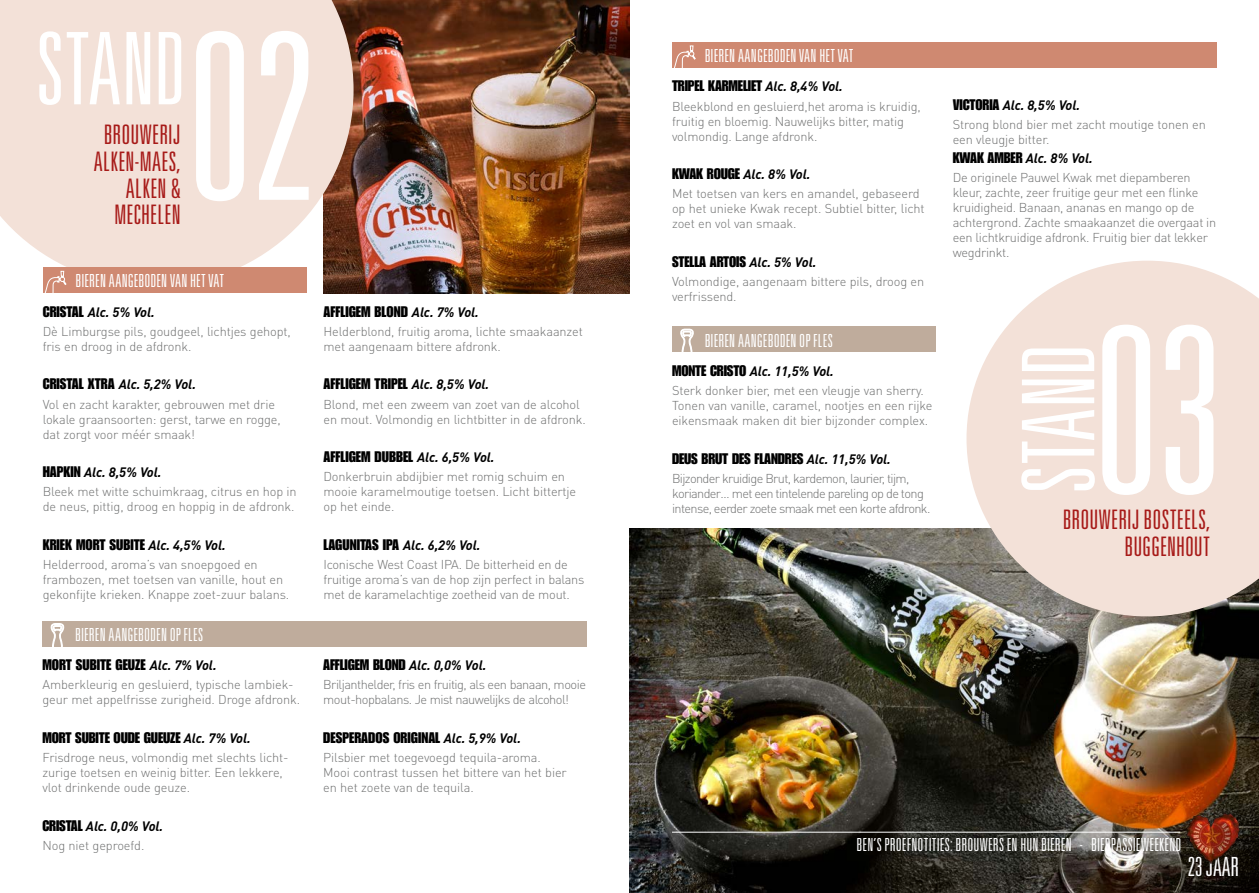
<style>
.page{position:relative;width:1259px;height:893px;background:#fff}
.page>*{position:absolute;margin:0;border:0;box-sizing:border-box;transform-origin:0 0}
.t1{font:300 ultra-condensed 232.05px "Univers LT Std";color:#fff}
.t2{font:300 ultra-condensed 100.2px "Univers LT Std";letter-spacing:-.005em;color:#fff}
.t3{font:300 ultra-condensed 26.85px/26.8px "Univers LT Std";letter-spacing:.005em;color:#a71a18;text-align:right}
.t4{font:300 ultra-condensed 26.4px "Univers LT Std";color:#fff}
.t5{font:300 ultra-condensed 18px "Univers LT Std";letter-spacing:.01em;color:#fff}
.t6{font:15px "Impact LT Std";color:#000}
.t7{font:italic 700 13.5px "DIN Pro";letter-spacing:-.01em;color:#000}
.t8{font:300 12.75px/15px "DIN Pro";letter-spacing:-.01em;color:#6f7070}
.t9{font:300 12.75px/15px "DIN Pro";letter-spacing:-.05em;color:#6f7070}
.t10{font:300 12.75px/15px "DIN Pro";letter-spacing:-.04em;color:#6f7070}
.s1{font-family:"Impact LT Std";font-weight:400;font-style:normal;font-size:15px}
.s2{font-family:"DIN Pro";font-weight:700;font-style:italic;font-size:13.5px}
</style>
<div class="page">
<img style="left:629px;top:529px;width:630px;height:364px">
<img style="left:323px;top:0;width:306px;height:293px">
<svg style="left:966px;top:261px;width:293px;height:355px;background:#ebdcd3"></svg>
<svg style="left:0;top:0;width:353px;height:286px;background:#eddad1"></svg>
<div style="left:43px;top:267px;width:263px;height:26px;background:#cf8971"></div>
<svg style="left:44px;top:270px;width:23px;height:23px"></svg>
<div style="left:42px;top:621px;width:545px;height:26px;background:#bfac9c"></div>
<svg style="left:51px;top:623px;width:13px;height:24px"></svg>
<div style="left:672px;top:42px;width:544px;height:26px;background:#cf8971"></div>
<svg style="left:674px;top:45px;width:22px;height:23px"></svg>
<div style="left:672px;top:327px;width:263px;height:25px;background:#bfac9c"></div>
<svg style="left:680px;top:329px;width:14px;height:23px"></svg>
<img style="left:1179px;top:809px;width:68px;height:68px">
<hr style="left:672px;top:832px;width:508px;height:1px;background:#fff">
<h2 class="t2" style="left:36px;top:17px;width:152px">STAND</h2>
<h1 class="t1" style="left:188px;top:-3px;width:129px">02</h1>
<h3 class="t3" style="left:94px;top:121px;width:88px">BROUWERIJ<br>ALKEN-MAES,<br>ALKEN &amp;<br>MECHELEN</h3>
<h3 class="t5" style="left:75px;top:272px;width:150px">BIEREN AANGEBODEN VAN HET VAT</h3>
<p class="t7" style="left:43px;top:303px;width:114px"><span class="s1">CRISTAL</span> Alc. 5% Vol.</p>
<p class="t8" style="left:43px;top:323px;width:250px">Dè Limburgse pils, goudgeel, lichtjes gehopt, fris en droog in de afdronk.</p>
<p class="t7" style="left:43px;top:375px;width:155px"><span class="s1">CRISTAL XTRA</span> Alc. 5,2% Vol.</p>
<p class="t8" style="left:43px;top:396px;width:239px">Vol en zacht karakter, gebrouwen met drie lokale graansoorten: gerst, tarwe en rogge, dat zorgt voor méér smaak!</p>
<p class="t7" style="left:43px;top:463px;width:120px"><span class="s1">HAPKIN</span> Alc. 8,5% Vol.</p>
<p class="t8" style="left:43px;top:484px;width:255px">Bleek met witte schuimkraag, citrus en hop in de neus, pittig, droog en hoppig in de afdronk.</p>
<p class="t6" style="left:43px;top:536px;width:185px">KRIEK MORT SUBITE <span class="s2">Alc. 4,5% Vol.</span></p>
<p class="t8" style="left:43px;top:557px;width:248px">Helderrood, aroma’s van snoepgoed en frambozen, met toetsen van vanille, hout en gekonfijte krieken. Knappe zoet-zuur balans.</p>
<h3 class="t5" style="left:75px;top:625px;width:129px">BIEREN AANGEBODEN OP FLES</h3>
<p class="t6" style="left:43px;top:656px;width:176px">MORT SUBITE GEUZE <span class="s2">Alc. 7% Vol.</span></p>
<p class="t8" style="left:43px;top:677px;width:259px">Amberkleurig en gesluierd, typische lambiek&shy;geur met appelfrisse zurigheid. Droge afdronk.</p>
<p class="t6" style="left:43px;top:729px;width:210px">MORT SUBITE OUDE GUEUZE <span class="s2">Alc. 7% Vol.</span></p>
<p class="t8" style="left:43px;top:749px;width:248px">Frisdroge neus, volmondig met slechts licht&shy;zurige toetsen en weinig bitter. Een lekkere, vlot drinkende oude geuze.</p>
<p class="t7" style="left:43px;top:817px;width:122px"><span class="s1">CRISTAL</span> Alc. 0,0% Vol.</p>
<p class="t8" style="left:43px;top:837px;width:103px">Nog niet geproefd.</p>
<p class="t6" style="left:323px;top:303px;width:157px">AFFLIGEM BLOND <span class="s2">Alc. 7% Vol.</span></p>
<p class="t8" style="left:323px;top:323px;width:261px">Helderblond, fruitig aroma, lichte smaakaanzet met aangenaam bittere afdronk.</p>
<p class="t6" style="left:323px;top:375px;width:167px">AFFLIGEM TRIPEL <span class="s2">Alc. 8,5% Vol.</span></p>
<p class="t8" style="left:323px;top:396px;width:264px">Blond, met een zweem van zoet van de alcohol en mout. Volmondig en lichtbitter in de afdronk.</p>
<p class="t6" style="left:323px;top:448px;width:173px">AFFLIGEM DUBBEL <span class="s2">Alc. 6,5% Vol.</span></p>
<p class="t8" style="left:323px;top:469px;width:254px">Donkerbruin abdijbier met romig schuim en mooie karamelmoutige toetsen. Licht bittertje op het einde.</p>
<p class="t6" style="left:323px;top:536px;width:159px">LAGUNITAS IPA <span class="s2">Alc. 6,2% Vol.</span></p>
<p class="t8" style="left:323px;top:557px;width:262px">Iconische West Coast IPA. De bitterheid en de fruitige aroma’s van de hop zijn perfect in balans met de karamelachtige zoetheid van de mout.</p>
<p class="t6" style="left:323px;top:656px;width:165px">AFFLIGEM BLOND <span class="s2">Alc. 0,0% Vol.</span></p>
<p class="t10" style="left:323px;top:677px;width:264px">Briljanthelder, fris en fruitig, als een banaan, mooie mout-hopbalans. Je mist nauwelijks de alcohol!</p>
<p class="t6" style="left:323px;top:729px;width:199px">DESPERADOS ORIGINAL <span class="s2">Alc. 5,9% Vol.</span></p>
<p class="t8" style="left:323px;top:749px;width:245px">Pilsbier met toegevoegd tequila-aroma.<br>Mooi contrast tussen het bittere van het bier en het zoete van de tequila.</p>
<h3 class="t5" style="left:704px;top:46px;width:150px">BIEREN AANGEBODEN VAN HET VAT</h3>
<p class="t6" style="left:672px;top:77px;width:172px">TRIPEL KARMELIET <span class="s2">Alc. 8,4% Vol.</span></p>
<p class="t8" style="left:672px;top:98px;width:250px">Bleekblond en gesluierd,het aroma is kruidig, fruitig en bloemig. Nauwelijks bitter, matig volmondig. Lange afdronk.</p>
<p class="t7" style="left:672px;top:165px;width:140px"><span class="s1">KWAK ROUGE</span> Alc. 8% Vol.</p>
<p class="t8" style="left:672px;top:186px;width:254px">Met toetsen van kers en amandel, gebaseerd op het unieke Kwak recept. Subtiel bitter, licht zoet en vol van smaak.</p>
<p class="t6" style="left:672px;top:253px;width:146px">STELLA ARTOIS <span class="s2">Alc. 5% Vol.</span></p>
<p class="t8" style="left:672px;top:273px;width:254px">Volmondige, aangenaam bittere pils, droog en verfrissend.</p>
<h3 class="t5" style="left:704px;top:331px;width:129px">BIEREN AANGEBODEN OP FLES</h3>
<p class="t7" style="left:672px;top:362px;width:163px"><span class="s1">MONTE CRISTO</span> Alc. 11,5% Vol.</p>
<p class="t8" style="left:672px;top:382px;width:262px">Sterk donker bier, met een vleugje van sherry.<br>Tonen van vanille, caramel, nootjes en een rijke eikensmaak maken dit bier bijzonder complex.</p>
<p class="t6" style="left:672px;top:450px;width:220px">DEUS BRUT DES FLANDRES <span class="s2">Alc. 11,5% Vol.</span></p>
<p class="t9" style="left:672px;top:470px;width:260px">Bijzonder kruidige Brut, kardemon, laurier, tijm, koriander… met een tintelende pareling op de tong intense, eerder zoete smaak met een korte afdronk.</p>
<p class="t7" style="left:952px;top:96px;width:129px"><span class="s1">VICTORIA</span> Alc. 8,5% Vol.</p>
<p class="t8" style="left:952px;top:116px;width:255px">Strong blond bier met zacht moutige tonen en een vleugje bitter.</p>
<p class="t7" style="left:952px;top:149px;width:142px"><span class="s1">KWAK AMBER</span> Alc. 8% Vol.</p>
<p class="t8" style="left:952px;top:170px;width:265px">De originele Pauwel Kwak met diepamberen kleur, zachte, zeer fruitige geur met een flinke kruidigheid. Banaan, ananas en mango op de achtergrond. Zachte smaakaanzet die overgaat in een lichtkruidige afdronk. Fruitig bier dat lekker wegdrinkt.</p>
<h1 class="t1" style="left:1094px;top:290px;width:129px">03</h1>
<h3 class="t3" style="left:1062px;top:506px;width:149px">BROUWERIJ BOSTEELS,<br>BUGGENHOUT</h3>
<h2 class="t2" style="left:1006px;top:494px;width:152px;rotate:-90deg">STAND</h2>
<h3 class="t5" style="left:856px;top:835px;width:326px">BEN’S PROEFNOTITIES: BROUWERS EN HUN BIEREN - BIERPASSIEWEEKEND</h3>
<h3 class="t4" style="left:1187px;top:853px;width:53px">23 JAAR</h3>
</div>
